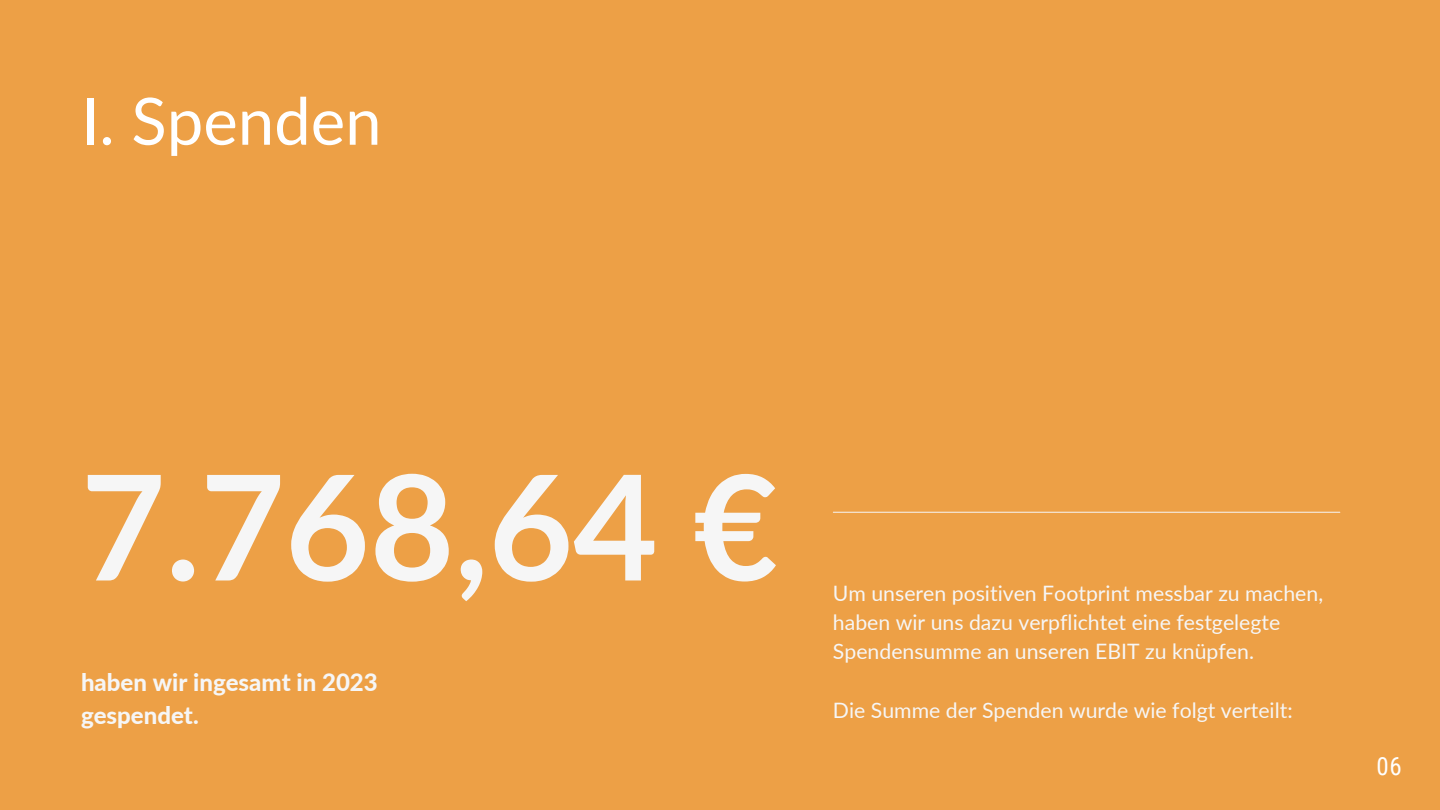
<style>
.page{position:relative;width:1440px;height:810px;background:#eda046}
.page>*{position:absolute;margin:0;border:0;box-sizing:border-box;transform-origin:0 0}
.t1{font:700 146px "Lato";color:#f6f6f6}
.t2{font:65.2px "Lato";color:#fff}
.t3{font:25px "Roboto Condensed";color:#fff}
.t4{font:800 24px/33px "Lato";color:#f6f6f6}
.t5{font:21.2px/29.2px "Lato";color:#f6f6f6}
</style>
<div class="page">
<hr style="left:833px;top:512px;width:507px;height:1px;background:#f6f6f6">
<p class="t2" style="left:81px;top:80px;width:302px">I. Spenden</p>
<p class="t1" style="left:81px;top:436px;width:699px">7.768,64 €</p>
<p class="t4" style="left:81px;top:665px;width:298px">haben wir ingesamt in 2023 gespendet.</p>
<p class="t5" style="left:833px;top:578px;width:492px">Um unseren positiven Footprint messbar zu machen, haben wir uns dazu verpflichtet eine festgelegte<br>Spendensumme an unseren EBIT zu knüpfen.</p>
<p class="t5" style="left:833px;top:695px;width:461px">Die Summe der Spenden wurde wie folgt verteilt:</p>
<p class="t3" style="left:1377px;top:752px;width:27px">06</p>
</div>
